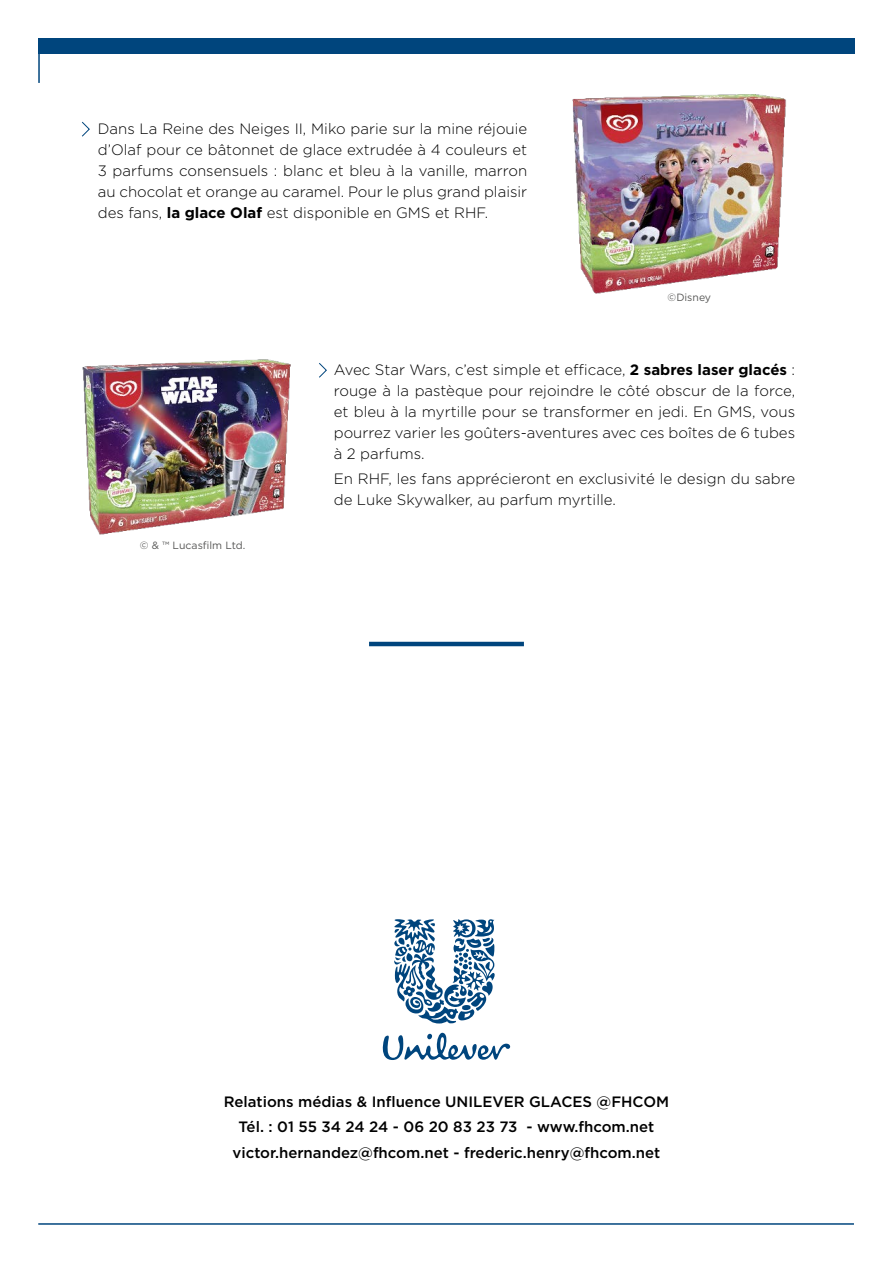
<style>
.page{position:relative;width:893px;height:1263px;background:#fff}
.page>*{position:absolute;margin:0;border:0;box-sizing:border-box;transform-origin:0 0}
.t1{font:300 15px/21px "Gotham";color:#000;text-align:justify}
.t2{font:500 15px/25.2px "Gotham";color:#000;text-align:center}
.t3{font:10.5px "Gotham";color:#575756}
.s1{font-weight:700}
</style>
<div class="page">
<hr style="left:38px;top:1223px;width:816px;height:2px;background:#00457d">
<div style="left:38px;top:38px;width:817px;height:16px;background:#00457d"></div>
<img style="left:572px;top:94px;width:214px;height:200px">
<img style="left:82px;top:359px;width:209px;height:176px">
<svg style="left:383px;top:1033px;width:127px;height:27px"></svg>
<svg style="left:394px;top:919px;width:101px;height:104px"></svg>
<svg style="left:82px;top:121px;width:8px;height:16px"></svg>
<svg style="left:319px;top:363px;width:8px;height:15px"></svg>
<hr style="left:369px;top:642px;width:155px;height:4px;background:#00457d">
<p class="t1" style="left:98px;top:118px;width:431px">Dans La Reine des Neiges II, Miko parie sur la mine réjouie d’Olaf pour ce bâtonnet de glace extrudée à 4 couleurs et 3 parfums consensuels : blanc et bleu à la vanille, marron au chocolat et orange au caramel. Pour le plus grand plaisir des fans, <span class="s1">la glace Olaf</span> est disponible en GMS et RHF.</p>
<p class="t3" style="left:668px;top:290px;width:45px">©Disney</p>
<p class="t3" style="left:140px;top:538px;width:107px">© &amp; ™ Lucasfilm Ltd.</p>
<p class="t1" style="left:334px;top:359px;width:463px">Avec Star Wars, c’est simple et efficace, <span class="s1">2 sabres laser glacés</span> : rouge à la pastèque pour rejoindre le côté obscur de la force, et bleu à la myrtille pour se transformer en jedi. En GMS, vous pourrez varier les goûters-aventures avec ces boîtes de 6 tubes à 2 parfums.</p>
<p class="t1" style="left:334px;top:468px;width:463px">En RHF, les fans apprécieront en exclusivité le design du sabre de Luke Skywalker, au parfum myrtille.</p>
<p class="t2" style="left:224px;top:1089px;width:447px">Relations médias &amp; Influence UNILEVER GLACES @FHCOM<br>Tél. : 01 55 34 24 24 - 06 20 83 23 73 - www.fhcom.net victor.hernandez@fhcom.net - frederic.henry@fhcom.net</p>
</div>
